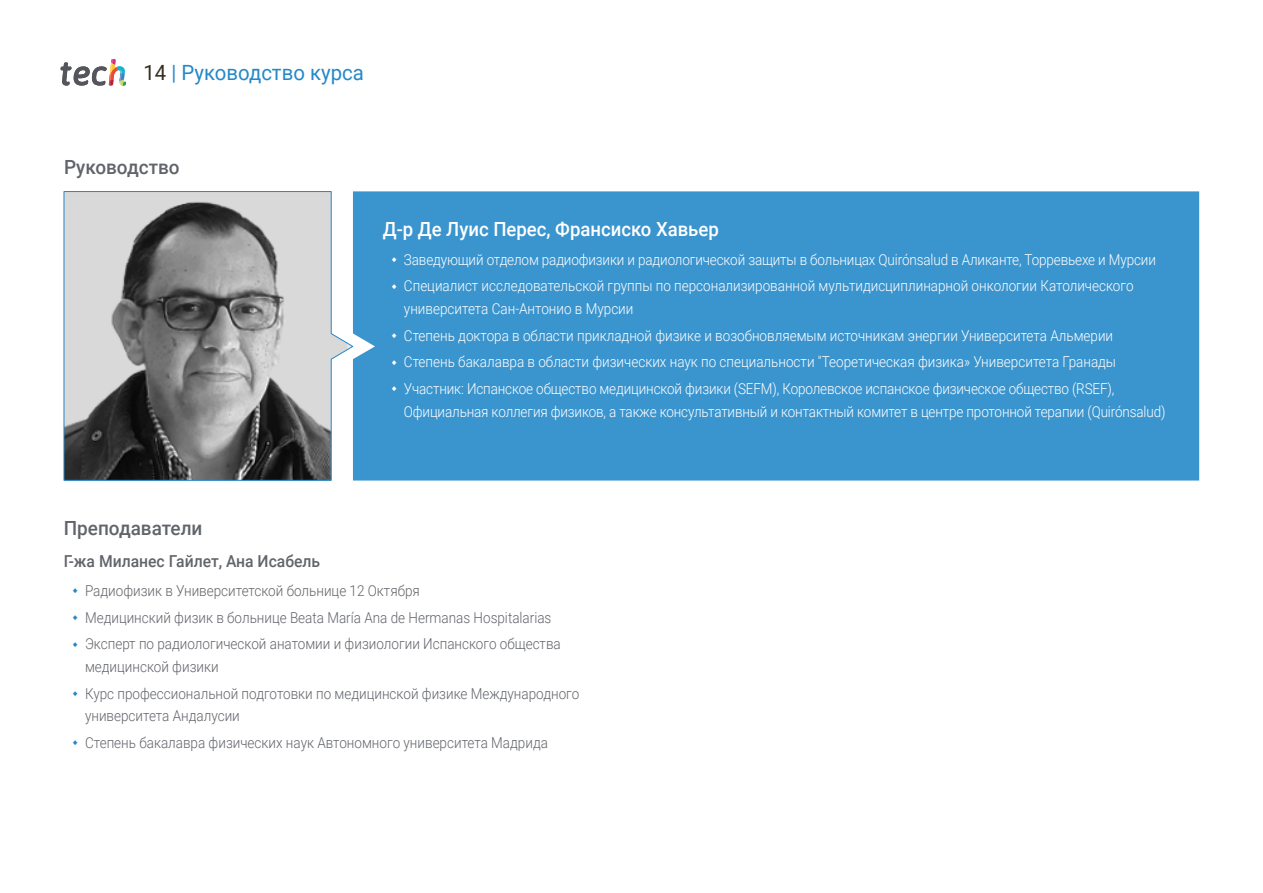
<style>
.page{position:relative;width:1263px;height:893px;background:#fff}
.page>*{position:absolute;margin:0;border:0;box-sizing:border-box;transform-origin:0 0}
.t1{font:21px "Roboto";color:#2488c9}
.t2{font:500 19.5px "Roboto";color:#fff;scale:.95 1}
.t3{font:500 19.5px "Roboto";color:#61646a}
.t4{font:500 16.5px "Roboto";color:#61646a;scale:.95 1}
.t5{font:300 15px/26.7px "Roboto";letter-spacing:-.01em;color:#fff;scale:.9 1}
.t6{font:300 15px/26.7px "Roboto";color:#61646a;scale:.9 1}
.s1{color:#312e20}
</style>
<div class="page">
<div style="left:353px;top:191px;width:846px;height:290px;background:#3a94ce"></div>
<svg style="left:64px;top:191px;width:289px;height:290px;background:#969798"></svg>
<svg style="left:61px;top:59px;width:65px;height:27px"></svg>
<svg style="left:392px;top:257px;width:5px;height:5px"></svg>
<svg style="left:392px;top:284px;width:5px;height:5px"></svg>
<svg style="left:392px;top:333px;width:5px;height:5px"></svg>
<svg style="left:392px;top:360px;width:5px;height:5px"></svg>
<svg style="left:392px;top:386px;width:5px;height:5px"></svg>
<h1 class="t1" style="left:144px;top:57px;width:222px"><span class="s1">14</span> | Руководство курса</h1>
<h2 class="t3" style="left:64px;top:154px;width:117px">Руководство</h2>
<h2 class="t2" style="left:383px;top:215px;width:355px">Д-р Де Луис Перес, Франсиско Хавьер</h2>
<p class="t5" style="left:404px;top:245px;width:837px">Заведующий отделом радиофизики и радиологической защиты в больницах Quirónsalud в Аликанте, Торревьехе и Мурсии<br>Специалист исследовательской группы по персонализированной мультидисциплинарной онкологии Католического</p>
<p class="t5" style="left:404px;top:295px;width:793px">университета Сан-Антонио в Мурсии<br>Степень доктора в области прикладной физике и возобновляемым источникам энергии Университета Альмерии Степень бакалавра в области физических наук по специальности "Теоретическая физика» Университета Гранады Участник: Испанское общество медицинской физики (SEFM), Королевское испанское физическое общество (RSEF),</p>
<p class="t5" style="left:404px;top:397px;width:848px">Официальная коллегия физиков, а также консультативный и контактный комитет в центре протонной терапии (Quirónsalud)</p>
<h2 class="t3" style="left:64px;top:514px;width:140px">Преподаватели</h2>
<p class="t4" style="left:64px;top:550px;width:271px">Г-жа Миланес Гайлет, Ана Исабель</p>
<p class="t6" style="left:85px;top:577px;width:530px">Радиофизик в Университетской больнице 12 Октября<br>Медицинский физик в больнице Beata María Ana de Hermanas Hospitalarias<br>Эксперт по радиологической анатомии и физиологии Испанского общества</p>
<p class="t6" style="left:85px;top:653px;width:551px">медицинской физики<br>Курс профессиональной подготовки по медицинской физике Международного</p>
<p class="t6" style="left:85px;top:702px;width:516px">университета Андалусии<br>Степень бакалавра физических наук Автономного университета Мадрида</p>
</div>
